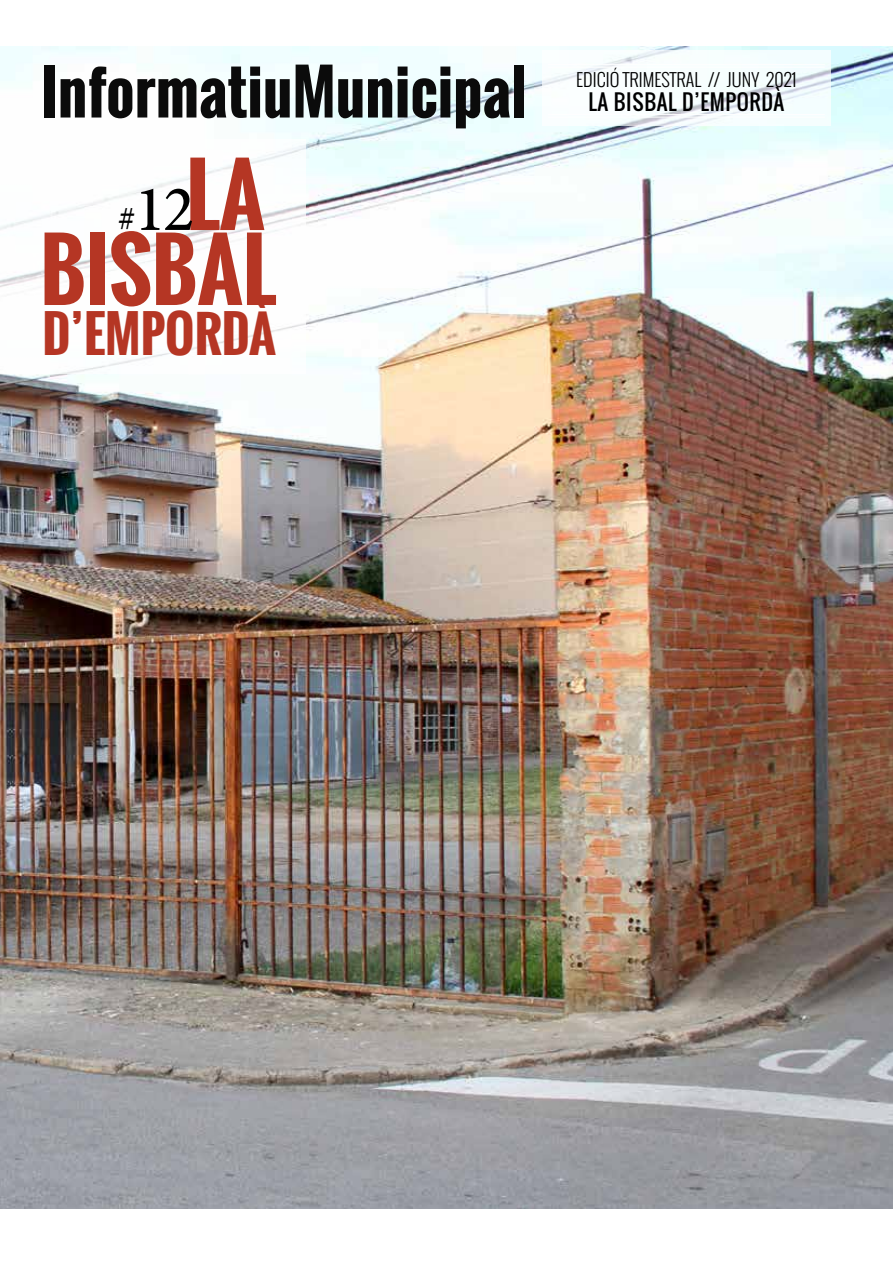
<style>
.page{position:relative;width:893px;height:1263px;background:#fff}
.page>*{position:absolute;margin:0;border:0;box-sizing:border-box;transform-origin:0 0}
.t1{font:700 82.5px "Oswald";color:#b53624}
.t2{font:500 64.95px "Minion Pro";color:#000}
.t3{font:700 60.15px "Oswald";color:#0b0b0b}
.t4{font:700 49.35px "Oswald";color:#b53624}
.t5{font:21px "Oswald";letter-spacing:.03em;color:#000}
.t6{font:300 18px "Oswald";color:#000}
.s1{font-size:36px}
.s2{font-family:"Oswald";font-weight:700;font-size:82.5px;color:#b53624}
</style>
<div class="page">
<img style="left:0;top:46px;width:893px;height:1162px">
<svg style="left:542px;top:50px;width:289px;height:76px"></svg>
<hr style="left:548px;top:64px;width:277px;height:1px;background:#fff">
<hr style="left:548px;top:67px;width:277px;height:1px;background:#fff">
<hr style="left:548px;top:114px;width:277px;height:1px;background:#fff">
<hr style="left:548px;top:117px;width:277px;height:1px;background:#fff">
<div style="left:0;top:140px;width:305px;height:234px;background:#fff"></div>
<h3 class="t3" style="left:41px;top:47px;width:487px">InformatiuMunicipal</h3>
<p class="t6" style="left:576px;top:67px;width:222px">EDICIÓ TRIMESTRAL // JUNY 2021</p>
<p class="t5" style="left:588px;top:87px;width:197px">LA BISBAL D’EMPORDÀ</p>
<h2 class="t2" style="left:118px;top:165px;width:148px"><span class="s1">#</span>12<span class="s2">LA</span></h2>
<h1 class="t1" style="left:40px;top:208px;width:238px">BISBAL</h1>
<h3 class="t4" style="left:42px;top:297px;width:235px">D’EMPORDÀ</h3>
</div>
